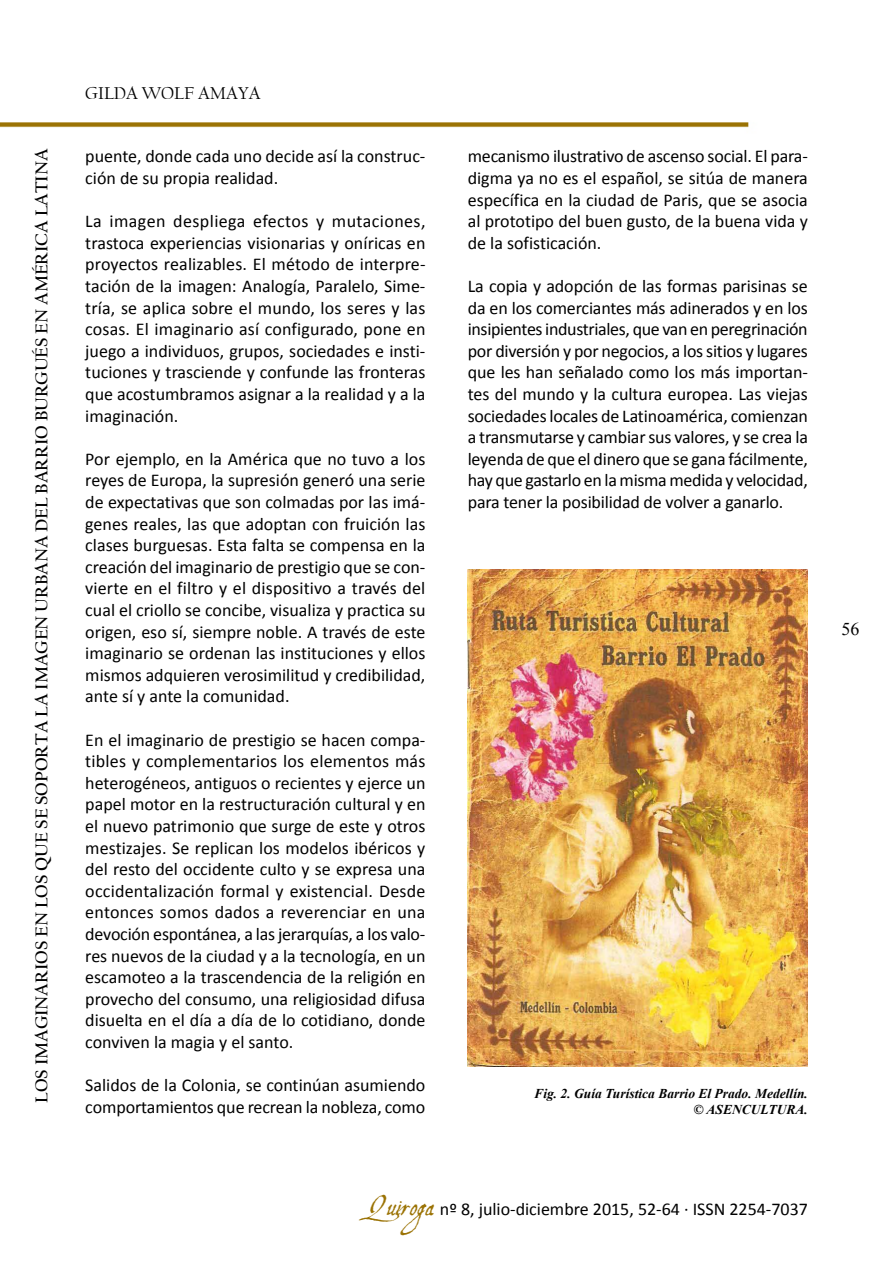
<style>
.page{position:relative;width:893px;height:1263px;background:#fff}
.page>*{position:absolute;margin:0;border:0;box-sizing:border-box;transform-origin:0 0}
.t1{font:18px/21.6px "Calibri";color:#000;text-align:justify}
.t2{font:700 18px "Californian FB";color:#000}
.t3{font:18px "Californian FB";color:#000}
.t4{font:18px "Times New Roman";color:#000}
.t5{font:italic 700 13.5px/16.2px "Times New Roman";color:#000;text-align:right}
.s1{font-family:"Aquiline";font-size:27px;color:#9b7305}
</style>
<div class="page">
<img style="left:0;top:122px;width:749px;height:6px">
<img style="left:468px;top:569px;width:340px;height:498px">
<p class="t2" style="left:31px;top:1103px;width:955px;rotate:-90deg">Los Imaginarios En Los Que Se Soporta La Imagen Urbana Del Barrio Burgués En América Latina</p>
<p class="t3" style="left:85px;top:83px;width:173px">GILDA WOLF AMAYA</p>
<p class="t1" style="left:85px;top:146px;width:342px">puente, donde cada uno decide así la construc&shy;ción de su propia realidad.</p>
<p class="t1" style="left:85px;top:210px;width:342px">La imagen despliega efectos y mutaciones, trastoca experiencias visionarias y oníricas en proyectos realizables. El método de interpre&shy;tación de la imagen: Analogía, Paralelo, Sime&shy;tría, se aplica sobre el mundo, los seres y las cosas. El imaginario así configurado, pone en juego a individuos, grupos, sociedades e insti&shy;tuciones y trasciende y confunde las fronteras que acostumbramos asignar a la realidad y a la imaginación.</p>
<p class="t1" style="left:85px;top:448px;width:342px">Por ejemplo, en la América que no tuvo a los reyes de Europa, la supresión generó una serie de expectativas que son colmadas por las imá&shy;genes reales, las que adoptan con fruición las clases burguesas. Esta falta se compensa en la creación del imaginario de prestigio que se con&shy;vierte en el filtro y el dispositivo a través del cual el criollo se concibe, visualiza y practica su origen, eso sí, siempre noble. A través de este imaginario se ordenan las instituciones y ellos mismos adquieren verosimilitud y credibilidad, ante sí y ante la comunidad.</p>
<p class="t1" style="left:85px;top:729px;width:342px">En el imaginario de prestigio se hacen compa&shy;tibles y complementarios los elementos más heterogéneos, antiguos o recientes y ejerce un papel motor en la restructuración cultural y en el nuevo patrimonio que surge de este y otros mestizajes. Se replican los modelos ibéricos y del resto del occidente culto y se expresa una occidentalización formal y existencial. Desde entonces somos dados a reverenciar en una devoción espontánea, a las jerarquías, a los valo&shy;res nuevos de la ciudad y a la tecnología, en un escamoteo a la trascendencia de la religión en provecho del consumo, una religiosidad difusa disuelta en el día a día de lo cotidiano, donde conviven la magia y el santo.</p>
<p class="t1" style="left:85px;top:1074px;width:342px">Salidos de la Colonia, se continúan asumiendo comportamientos que recrean la nobleza, como</p>
<p class="t1" style="left:468px;top:146px;width:342px">mecanismo ilustrativo de ascenso social. El para&shy;digma ya no es el español, se sitúa de manera específica en la ciudad de Paris, que se asocia al prototipo del buen gusto, de la buena vida y de la sofisticación.</p>
<p class="t1" style="left:468px;top:275px;width:342px">La copia y adopción de las formas parisinas se da en los comerciantes más adinerados y en los insipientes industriales, que van en peregrinación por diversión y por negocios, a los sitios y lugares que les han señalado como los más importan&shy;tes del mundo y la cultura europea. Las viejas sociedades locales de Latinoamérica, comienzan a transmutarse y cambiar sus valores, y se crea la leyenda de que el dinero que se gana fácilmente, hay que gastarlo en la misma medida y velocidad, para tener la posibilidad de volver a ganarlo.</p>
<p class="t5" style="left:534px;top:1085px;width:275px">Fig. 2. Guía Turística Barrio El Prado. Medellín. © ASENCULTURA.</p>
<p class="t1" style="left:368px;top:1198px;width:334px"><span class="s1">Quiroga</span> nº 8, julio-diciembre 2015, 52-64 · ISSN</p>
<p class="t1" style="left:729px;top:1198px;width:80px">2254-7037</p>
<p class="t4" style="left:841px;top:616px;width:19px">56</p>
</div>
